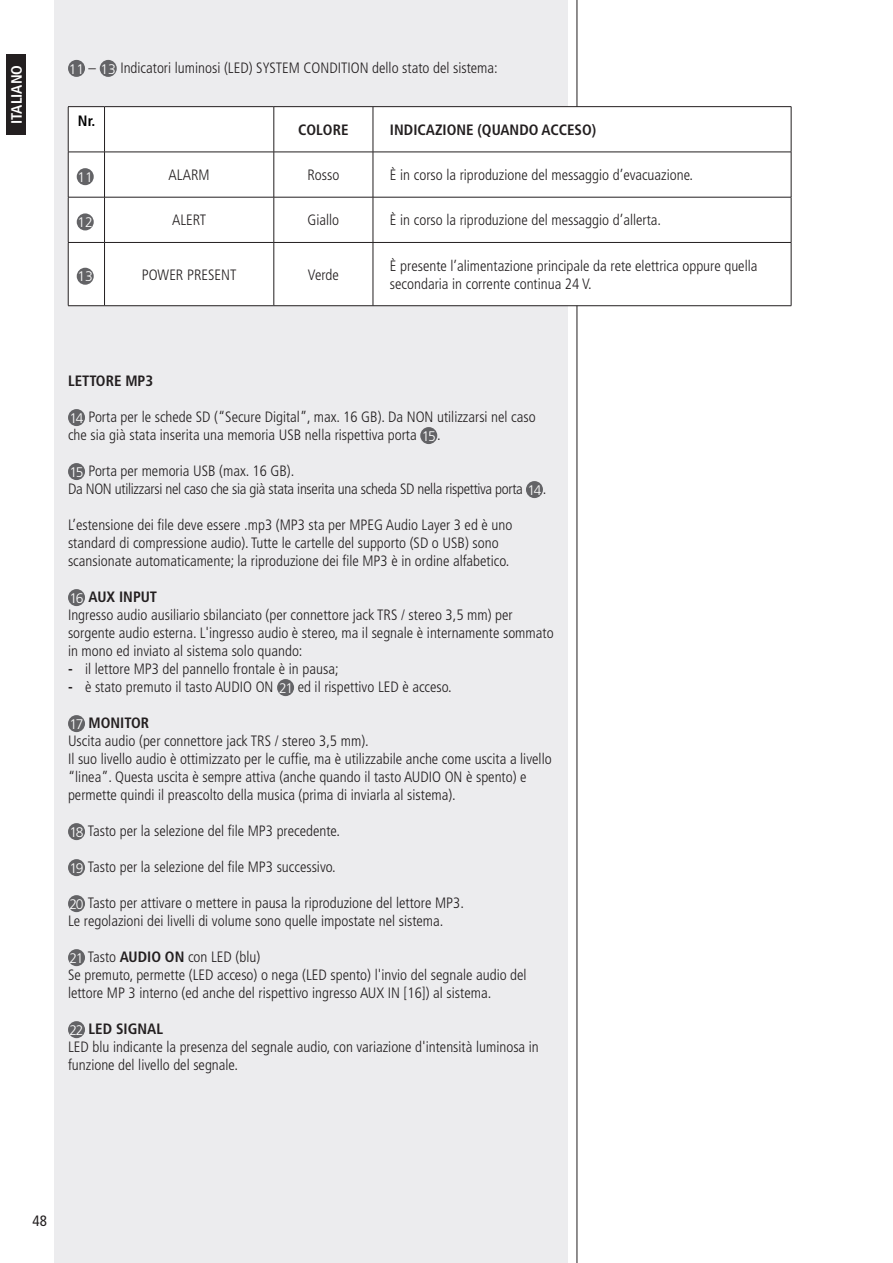
<style>
.page{position:relative;width:893px;height:1263px;background:#fff}
.page>*{position:absolute;margin:0;border:0;box-sizing:border-box;transform-origin:0 0}
.t1{font:300 condensed 15px/18px "Frutiger LT Std";color:#231f20}
.t2{font:300 condensed 15px/18px "Frutiger LT Std";letter-spacing:-.02em;color:#231f20}
.t3{font:700 condensed 15px "Frutiger LT Std";color:#231f20}
.t4{font:700 condensed 15px "Frutiger LT Std";color:#fff}
.t5{font:700 condensed 15px "Frutiger LT Std";color:#000}
.t6{font:condensed 15px "Frutiger LT Std";color:#231f20}
.t7{font:300 13.8px "Frutiger LT Std";color:#fff}
.s1{font-stretch:normal;font-size:13.8px;color:#fff}
.s2{font-weight:700}
</style>
<div class="page">
<div style="left:54px;top:0;width:514px;height:1263px;background:#ececee"></div>
<hr style="left:577px;top:0;width:1px;height:1263px;background:#231f20">
<div style="left:6px;top:54px;width:20px;height:81px;background:#231f20"></div>
<div style="left:68px;top:60px;width:17px;height:17px;background:#636366;border-radius:50%"></div>
<div style="left:100px;top:60px;width:17px;height:17px;background:#636366;border-radius:50%"></div>
<div style="left:68px;top:409px;width:17px;height:17px;background:#636366;border-radius:50%"></div>
<div style="left:420px;top:427px;width:17px;height:17px;background:#636366;border-radius:50%"></div>
<div style="left:68px;top:463px;width:17px;height:17px;background:#636366;border-radius:50%"></div>
<div style="left:526px;top:481px;width:17px;height:17px;background:#636366;border-radius:50%"></div>
<div style="left:68px;top:589px;width:17px;height:17px;background:#636366;border-radius:50%"></div>
<div style="left:277px;top:679px;width:17px;height:17px;background:#636366;border-radius:50%"></div>
<div style="left:68px;top:715px;width:17px;height:17px;background:#636366;border-radius:50%"></div>
<div style="left:68px;top:823px;width:17px;height:17px;background:#636366;border-radius:50%"></div>
<div style="left:68px;top:859px;width:17px;height:17px;background:#636366;border-radius:50%"></div>
<div style="left:68px;top:895px;width:17px;height:17px;background:#636366;border-radius:50%"></div>
<div style="left:68px;top:949px;width:17px;height:17px;background:#636366;border-radius:50%"></div>
<div style="left:68px;top:1021px;width:17px;height:17px;background:#636366;border-radius:50%"></div>
<div style="left:69px;top:107px;width:722px;height:198px;background:#fff"></div>
<hr style="left:104px;top:107px;width:1px;height:45px;background:#231f20">
<hr style="left:274px;top:107px;width:1px;height:45px;background:#231f20">
<hr style="left:373px;top:107px;width:1px;height:45px;background:#231f20">
<hr style="left:68px;top:152px;width:37px;height:1px;background:#231f20">
<hr style="left:105px;top:152px;width:169px;height:1px;background:#231f20">
<hr style="left:104px;top:152px;width:1px;height:45px;background:#231f20">
<hr style="left:274px;top:152px;width:99px;height:1px;background:#231f20">
<hr style="left:274px;top:152px;width:1px;height:45px;background:#231f20">
<hr style="left:373px;top:152px;width:418px;height:1px;background:#231f20">
<hr style="left:373px;top:152px;width:1px;height:45px;background:#231f20">
<hr style="left:68px;top:197px;width:37px;height:1px;background:#231f20">
<hr style="left:105px;top:197px;width:169px;height:1px;background:#231f20">
<hr style="left:104px;top:197px;width:1px;height:45px;background:#231f20">
<hr style="left:274px;top:197px;width:99px;height:1px;background:#231f20">
<hr style="left:274px;top:197px;width:1px;height:45px;background:#231f20">
<hr style="left:373px;top:197px;width:418px;height:1px;background:#231f20">
<hr style="left:373px;top:197px;width:1px;height:45px;background:#231f20">
<hr style="left:68px;top:242px;width:37px;height:1px;background:#231f20">
<hr style="left:105px;top:242px;width:169px;height:1px;background:#231f20">
<hr style="left:104px;top:243px;width:1px;height:63px;background:#231f20">
<hr style="left:274px;top:242px;width:99px;height:1px;background:#231f20">
<hr style="left:274px;top:243px;width:1px;height:63px;background:#231f20">
<hr style="left:373px;top:242px;width:418px;height:1px;background:#231f20">
<hr style="left:373px;top:243px;width:1px;height:63px;background:#231f20">
<hr style="left:68px;top:106px;width:37px;height:1px;background:#231f20">
<hr style="left:105px;top:106px;width:169px;height:1px;background:#231f20">
<hr style="left:274px;top:106px;width:99px;height:1px;background:#231f20">
<hr style="left:373px;top:106px;width:418px;height:1px;background:#231f20">
<hr style="left:791px;top:107px;width:1px;height:45px;background:#231f20">
<hr style="left:791px;top:152px;width:1px;height:45px;background:#231f20">
<hr style="left:791px;top:197px;width:1px;height:45px;background:#231f20">
<hr style="left:68px;top:305px;width:37px;height:1px;background:#231f20">
<hr style="left:105px;top:305px;width:169px;height:1px;background:#231f20">
<hr style="left:274px;top:305px;width:99px;height:1px;background:#231f20">
<hr style="left:373px;top:305px;width:418px;height:1px;background:#231f20">
<hr style="left:68px;top:107px;width:1px;height:45px;background:#231f20">
<hr style="left:68px;top:152px;width:1px;height:45px;background:#231f20">
<hr style="left:68px;top:197px;width:1px;height:45px;background:#231f20">
<hr style="left:68px;top:243px;width:1px;height:63px;background:#231f20">
<hr style="left:791px;top:243px;width:1px;height:63px;background:#231f20">
<div style="left:77px;top:168px;width:17px;height:17px;background:#636366;border-radius:50%"></div>
<div style="left:77px;top:213px;width:17px;height:17px;background:#636366;border-radius:50%"></div>
<div style="left:77px;top:268px;width:17px;height:17px;background:#636366;border-radius:50%"></div>
<p class="t4" style="left:8px;top:124px;width:60px;rotate:-90deg">ITALIANO</p>
<p class="t1" style="left:69px;top:59px;width:431px"><span class="s1">11</span> – <span class="s1">13</span> Indicatori luminosi (LED) SYSTEM CONDITION dello stato del sistema:</p>
<p class="t5" style="left:78px;top:112px;width:19px">Nr.</p>
<p class="t3" style="left:298px;top:121px;width:52px">COLORE</p>
<p class="t3" style="left:390px;top:121px;width:208px">INDICAZIONE (QUANDO ACCESO)</p>
<p class="t7" style="left:77px;top:169px;width:17px">11</p>
<p class="t1" style="left:169px;top:166px;width:43px">ALARM</p>
<p class="t1" style="left:307px;top:166px;width:33px">Rosso</p>
<p class="t1" style="left:390px;top:166px;width:305px">È in corso la riproduzione del messaggio d’evacuazione.</p>
<p class="t7" style="left:77px;top:215px;width:17px">12</p>
<p class="t1" style="left:172px;top:211px;width:36px">ALERT</p>
<p class="t1" style="left:308px;top:211px;width:33px">Giallo</p>
<p class="t1" style="left:390px;top:211px;width:273px">È in corso la riproduzione del messaggio d’allerta.</p>
<p class="t7" style="left:77px;top:269px;width:17px">13</p>
<p class="t1" style="left:142px;top:266px;width:96px">POWER PRESENT</p>
<p class="t1" style="left:308px;top:266px;width:33px">Verde</p>
<p class="t1" style="left:390px;top:257px;width:369px">È presente l’alimentazione principale da rete elettrica oppure quella secondaria in corrente continua 24 V.</p>
<p class="t3" style="left:68px;top:372px;width:87px">LETTORE MP3</p>
<p class="t1" style="left:68px;top:408px;width:469px"><span class="s1">14</span> Porta per le schede SD (“Secure Digital”, max. 16 GB). Da NON utilizzarsi nel caso che sia già stata inserita una memoria USB nella rispettiva porta <span class="s1">15</span>.</p>
<p class="t2" style="left:68px;top:462px;width:480px"><span class="s1">15</span> Porta per memoria USB (max. 16 GB).<br>Da NON utilizzarsi nel caso che sia già stata inserita una scheda SD nella rispettiva porta <span class="s1">14</span>.</p>
<p class="t1" style="left:68px;top:516px;width:446px">L’estensione dei file deve essere .mp3 (MP3 sta per MPEG Audio Layer 3 ed è uno standard di compressione audio). Tutte le cartelle del supporto (SD o USB) sono scansionate automaticamente; la riproduzione dei file MP3 è in ordine alfabetico.</p>
<p class="t1" style="left:68px;top:588px;width:487px"><span class="s1">16</span> <span class="s2">AUX INPUT<br></span>Ingresso audio ausiliario sbilanciato (per connettore jack TRS / stereo 3,5 mm) per sorgente audio esterna. L'ingresso audio è stereo, ma il segnale è internamente sommato in mono ed inviato al sistema solo quando:</p>
<p class="t1" style="left:68px;top:660px;width:272px"><span class="s2">-</span> il lettore MP3 del pannello frontale è in pausa;</p>
<p class="t1" style="left:68px;top:678px;width:385px"><span class="s2">-</span> è stato premuto il tasto AUDIO ON <span class="s1">21</span> ed il rispettivo LED è acceso.</p>
<p class="t1" style="left:68px;top:714px;width:485px"><span class="s1">17</span> <span class="s2">MONITOR<br></span>Uscita audio (per connettore jack TRS / stereo 3,5 mm).<br>Il suo livello audio è ottimizzato per le cuffie, ma è utilizzabile anche come uscita a livello “linea”. Questa uscita è sempre attiva (anche quando il tasto AUDIO ON è spento) e permette quindi il preascolto della musica (prima di inviarla al sistema).</p>
<p class="t1" style="left:69px;top:822px;width:272px"><span class="s1">18</span> Tasto per la selezione del file MP3 precedente.</p>
<p class="t1" style="left:69px;top:858px;width:268px"><span class="s1">19</span> Tasto per la selezione del file MP3 successivo.</p>
<p class="t1" style="left:68px;top:894px;width:397px"><span class="s1">20</span> Tasto per attivare o mettere in pausa la riproduzione del lettore MP3.<br>Le regolazioni dei livelli di volume sono quelle impostate nel sistema.</p>
<p class="t1" style="left:68px;top:948px;width:460px"><span class="s1">21</span> Tasto <span class="s2">AUDIO ON</span> con LED (blu)<br>Se premuto, permette (LED acceso) o nega (LED spento) l'invio del segnale audio del lettore MP 3 interno (ed anche del rispettivo ingresso AUX IN [16]) al sistema.</p>
<p class="t1" style="left:68px;top:1020px;width:472px"><span class="s1">22</span> <span class="s2">LED SIGNAL<br></span>LED blu indicante la presenza del segnale audio, con variazione d'intensità luminosa in funzione del livello del segnale.</p>
<p class="t6" style="left:33px;top:1211px;width:16px">48</p>
</div>
